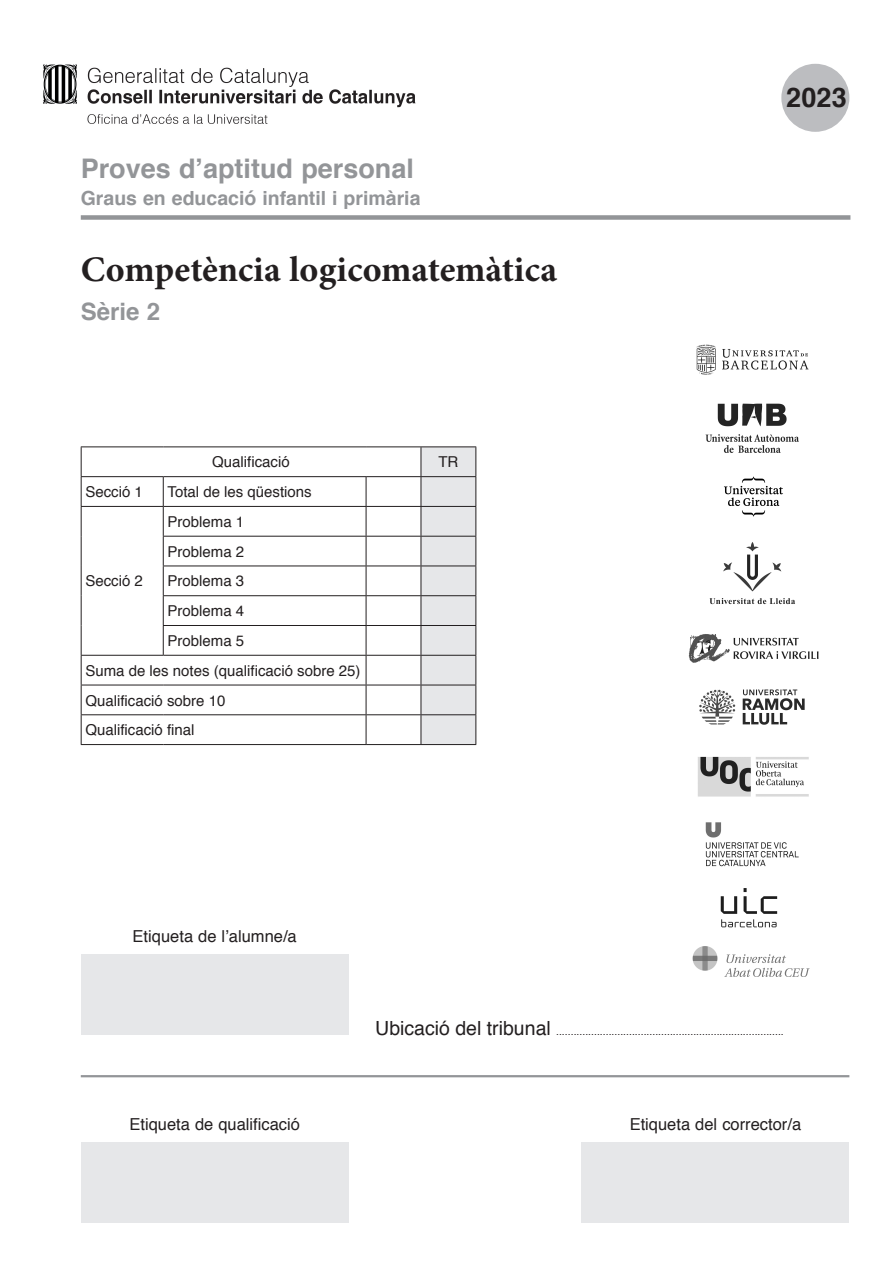
<style>
.page{position:relative;width:893px;height:1263px;background:#fff}
.page>*{position:absolute;margin:0;border:0;box-sizing:border-box;transform-origin:0 0}
.t1{font:700 36px "Minion Pro";color:#231f20}
.t2{font:700 27px "Helvetica";color:#939598}
.t3{font:700 27px "Helvetica";color:#231f20}
.t4{font:700 24px "Helvetica";color:#939598}
.t5{font:700 19.5px "Helvetica";color:#939598}
.t6{font:16.5px "Helvetica";color:#231f20}
.t7{font:15px "Helvetica";color:#231f20}
.t8{font:10.5px "Helvetica";color:#231f20}
.s1{font-size:19.5px}
</style>
<div class="page">
<img style="left:43px;top:64px;width:373px;height:60px">
<div style="left:81px;top:215px;width:769px;height:5px;background:#939598"></div>
<img style="left:688px;top:344px;width:131px;height:633px">
<div style="left:81px;top:954px;width:268px;height:80px;background:#e6e7e9"></div>
<div style="left:81px;top:1142px;width:268px;height:80px;background:#e6e7e9"></div>
<hr style="left:81px;top:1075px;width:768px;height:2px;background:#939598">
<div style="left:581px;top:1142px;width:268px;height:80px;background:#e6e7e9"></div>
<hr style="left:81px;top:446px;width:82px;height:1px;background:#231f20">
<hr style="left:163px;top:446px;width:203px;height:1px;background:#231f20">
<hr style="left:366px;top:446px;width:55px;height:1px;background:#231f20">
<hr style="left:421px;top:446px;width:55px;height:1px;background:#231f20">
<hr style="left:81px;top:476px;width:82px;height:1px;background:#231f20">
<hr style="left:163px;top:476px;width:203px;height:1px;background:#231f20">
<hr style="left:366px;top:476px;width:55px;height:1px;background:#231f20">
<hr style="left:81px;top:506px;width:82px;height:1px;background:#231f20">
<svg style="left:81px;top:447px;width:1px;height:89px"></svg>
<hr style="left:81px;top:536px;width:1px;height:30px;background:#231f20">
<hr style="left:81px;top:566px;width:1px;height:30px;background:#231f20">
<svg style="left:81px;top:596px;width:1px;height:29px"></svg>
<hr style="left:81px;top:625px;width:1px;height:30px;background:#231f20">
<hr style="left:163px;top:506px;width:203px;height:1px;background:#231f20">
<svg style="left:163px;top:477px;width:1px;height:59px"></svg>
<hr style="left:366px;top:506px;width:55px;height:1px;background:#231f20">
<svg style="left:366px;top:477px;width:1px;height:59px"></svg>
<hr style="left:163px;top:536px;width:203px;height:1px;background:#231f20">
<hr style="left:163px;top:536px;width:1px;height:30px;background:#231f20">
<hr style="left:366px;top:536px;width:55px;height:1px;background:#231f20">
<hr style="left:366px;top:536px;width:1px;height:30px;background:#231f20">
<hr style="left:163px;top:566px;width:203px;height:1px;background:#231f20">
<hr style="left:366px;top:566px;width:55px;height:1px;background:#231f20">
<hr style="left:163px;top:595px;width:203px;height:1px;background:#231f20">
<hr style="left:366px;top:595px;width:55px;height:1px;background:#231f20">
<svg style="left:163px;top:566px;width:1px;height:89px"></svg>
<hr style="left:163px;top:625px;width:203px;height:1px;background:#231f20">
<hr style="left:366px;top:625px;width:55px;height:1px;background:#231f20">
<hr style="left:81px;top:655px;width:82px;height:1px;background:#231f20">
<hr style="left:163px;top:655px;width:203px;height:1px;background:#231f20">
<hr style="left:366px;top:655px;width:55px;height:1px;background:#231f20">
<hr style="left:81px;top:685px;width:82px;height:1px;background:#231f20">
<hr style="left:163px;top:685px;width:203px;height:1px;background:#231f20">
<hr style="left:366px;top:685px;width:55px;height:1px;background:#231f20">
<hr style="left:81px;top:714px;width:82px;height:1px;background:#231f20">
<svg style="left:81px;top:656px;width:1px;height:88px"></svg>
<hr style="left:163px;top:714px;width:203px;height:1px;background:#231f20">
<hr style="left:366px;top:714px;width:55px;height:1px;background:#231f20">
<svg style="left:366px;top:566px;width:1px;height:178px"></svg>
<svg style="left:421px;top:447px;width:55px;height:297px;background:#dcdcde"></svg>
<hr style="left:81px;top:744px;width:82px;height:1px;background:#231f20">
<hr style="left:163px;top:744px;width:203px;height:1px;background:#231f20">
<hr style="left:366px;top:744px;width:55px;height:1px;background:#231f20">
<hr style="left:421px;top:744px;width:55px;height:1px;background:#231f20">
<div style="left:781px;top:64px;width:68px;height:68px;background:#bcbdc0;border-radius:50%"></div>
<h2 class="t2" style="left:81px;top:146px;width:335px">Proves d’aptitud personal</h2>
<h3 class="t5" style="left:81px;top:182px;width:341px">Graus en educació infantil i primària</h3>
<h1 class="t1" style="left:81px;top:244px;width:478px">Competència logicomatemàtica</h1>
<h3 class="t4" style="left:81px;top:292px;width:81px">Sèrie 2</h3>
<p class="t7" style="left:212px;top:451px;width:79px">Qualificació</p>
<p class="t7" style="left:438px;top:451px;width:21px">TR</p>
<p class="t7" style="left:85px;top:480px;width:59px">Secció 1</p>
<p class="t7" style="left:168px;top:480px;width:146px">Total de les qüestions</p>
<p class="t7" style="left:168px;top:510px;width:78px">Problema 1</p>
<p class="t7" style="left:168px;top:540px;width:78px">Problema 2</p>
<p class="t7" style="left:168px;top:570px;width:78px">Problema 3</p>
<p class="t7" style="left:168px;top:599px;width:78px">Problema 4</p>
<p class="t7" style="left:168px;top:629px;width:78px">Problema 5</p>
<p class="t7" style="left:85px;top:659px;width:277px">Suma de les notes (qualificació sobre 25)</p>
<p class="t7" style="left:85px;top:689px;width:142px">Qualificació sobre 10</p>
<p class="t7" style="left:85px;top:718px;width:111px">Qualificació final</p>
<p class="t7" style="left:85px;top:570px;width:59px">Secció 2</p>
<p class="t6" style="left:133px;top:923px;width:166px">Etiqueta de l’alumne/a</p>
<p class="t3" style="left:786px;top:76px;width:62px">2023</p>
<p class="t8" style="left:375px;top:1023px;width:410px"><span class="s1">Ubicació del tribunal</span> ..............................................................................</p>
<p class="t6" style="left:129px;top:1111px;width:172px">Etiqueta de qualificació</p>
<p class="t6" style="left:630px;top:1111px;width:173px">Etiqueta del corrector/a</p>
</div>
